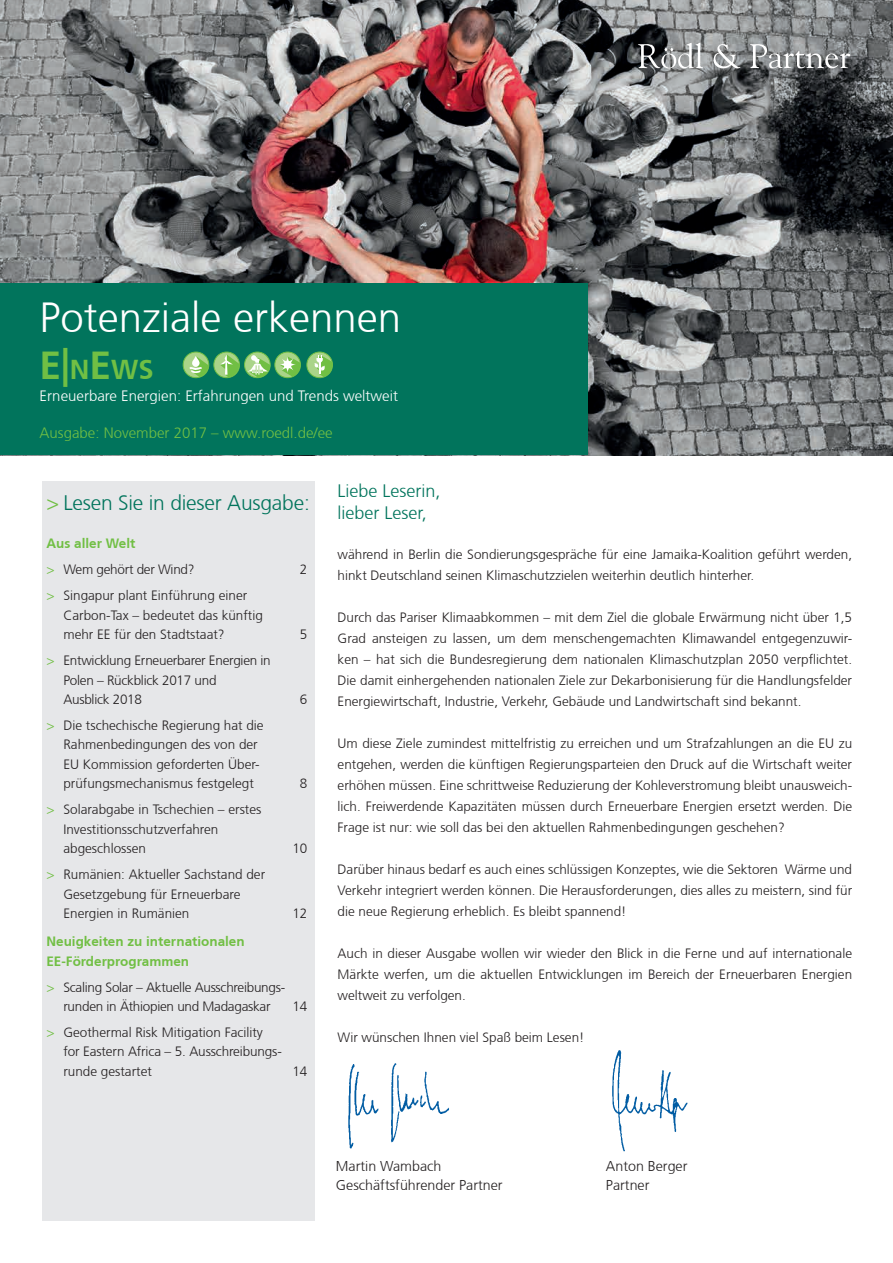
<style>
.page{position:relative;width:893px;height:1263px;background:#fff}
.page>*{position:absolute;margin:0;border:0;box-sizing:border-box;transform-origin:0 0}
.t1{font:300 42px "Frutiger CE";color:#fff}
.t2{font:700 39px "Frutiger CE";color:#71bf44}
.t3{font:300 21px "Frutiger CE";letter-spacing:-.01em;color:#01745c}
.t4{font:300 18px/21.6px "Frutiger CE";color:#01745c}
.t5{font:300 15px "Frutiger CE";color:#fff}
.t6{font:300 15px "Frutiger CE";color:#71bf44}
.t7{font:300 14.25px "Frutiger CE";color:#231f20}
.t8{font:300 13.5px/21px "Frutiger CE";color:#231f20}
.t9{font:300 13.5px/19.5px "Frutiger CE";letter-spacing:-.02em;color:#231f20}
.t10{font:700 13.5px/19.5px "Frutiger CE";color:#71bf44}
.s1{font-size:27.3px}
.s2{color:#71bf44}
.s3{font-weight:700;color:#71bf44}
</style>
<div class="page">
<img style="left:348px;top:1063px;width:101px;height:86px">
<img style="left:0;top:0;width:893px;height:455px">
<div style="left:42px;top:481px;width:272px;height:739px;background:#e6e7e9"></div>
<svg style="left:638px;top:43px;width:65px;height:25px"></svg>
<svg style="left:714px;top:44px;width:26px;height:24px"></svg>
<svg style="left:750px;top:44px;width:100px;height:24px"></svg>
<div style="left:0;top:283px;width:588px;height:172px;background:#01745c"></div>
<img style="left:612px;top:1050px;width:76px;height:102px">
<svg style="left:245px;top:352px;width:25px;height:26px"></svg>
<div style="left:244px;top:352px;width:26px;height:26px;border:1px solid #71bf44;border-radius:50%"></div>
<div style="left:214px;top:352px;width:25px;height:26px;background:#aad489;border-radius:50%"></div>
<div style="left:214px;top:352px;width:26px;height:26px;border:1px solid #71bf44;border-radius:50%"></div>
<svg style="left:183px;top:352px;width:26px;height:26px"></svg>
<div style="left:183px;top:352px;width:26px;height:26px;border:1px solid #71bf44;border-radius:50%"></div>
<svg style="left:275px;top:352px;width:25px;height:26px"></svg>
<div style="left:275px;top:352px;width:26px;height:26px;border:1px solid #71bf44;border-radius:50%"></div>
<div style="left:307px;top:352px;width:25px;height:26px;background:#aad489;border-radius:50%"></div>
<div style="left:307px;top:352px;width:26px;height:26px;border:1px solid #71bf44;border-radius:50%"></div>
<svg style="left:189px;top:356px;width:20px;height:21px"></svg>
<svg style="left:220px;top:354px;width:20px;height:23px"></svg>
<svg style="left:279px;top:356px;width:22px;height:21px"></svg>
<svg style="left:314px;top:356px;width:19px;height:21px"></svg>
<svg style="left:247px;top:355px;width:23px;height:23px"></svg>
<h1 class="t1" style="left:40px;top:293px;width:363px">Potenziale erkennen</h1>
<h2 class="t2" style="left:40px;top:342px;width:116px">E|<span class="s1">N</span>E<span class="s1">WS</span></h2>
<p class="t5" style="left:40px;top:387px;width:360px">Erneuerbare Energien: Erfahrungen und Trends weltweit</p>
<p class="t6" style="left:40px;top:424px;width:295px">Ausgabe: November 2017 – www.roedl.de/ee</p>
<h3 class="t3" style="left:46px;top:490px;width:265px"><span class="s2">&gt;</span> Lesen Sie in dieser Ausgabe:</h3>
<p class="t9" style="left:46px;top:531px;width:150px;line-height:26px"><span class="s3">Aus aller Welt<br></span><span class="s2">&gt;</span> Wem gehört der Wind?</p>
<p class="t8" style="left:300px;top:559px;width:9px">2</p>
<p class="t8" style="left:63px;top:586px;width:201px;line-height:19.5px;text-indent:-17px"><span class="s2">&gt;</span> Singapur plant Einführung einer<br>Carbon-Tax – bedeutet das künftig mehr EE für den Stadtstaat?</p>
<p class="t9" style="left:63px;top:650px;width:209px;text-indent:-17px"><span class="s2">&gt;</span> Entwicklung Erneuerbarer Energien in<br>Polen – Rückblick 2017 und<br>Ausblick 2018</p>
<p class="t8" style="left:63px;top:715px;width:202px;line-height:19.5px;text-indent:-17px"><span class="s2">&gt;</span> Die tschechische Regierung hat die Rahmenbedingungen des von der EU Kommission geforderten Über&shy;prüfungsmechanismus festgelegt</p>
<p class="t8" style="left:63px;top:800px;width:200px;line-height:19.5px;text-indent:-17px"><span class="s2">&gt;</span> Solarabgabe in Tschechien – erstes<br>Investitionsschutzverfahren abgeschlossen</p>
<p class="t8" style="left:63px;top:864px;width:203px;line-height:19.5px;text-indent:-17px"><span class="s2">&gt;</span> Rumänien: Aktueller Sachstand der<br>Gesetzgebung für Erneuerbare<br>Energien in Rumänien</p>
<p class="t10" style="left:46px;top:931px;width:200px">Neuigkeiten zu internationalen<br>EE-Förderprogrammen</p>
<p class="t9" style="left:46px;top:977px;width:240px;text-align:center"><span class="s2">&gt;</span> Scaling Solar – Aktuelle Ausschreibungs&shy;runden in Äthiopien und Madagaskar</p>
<p class="t8" style="left:63px;top:1022px;width:220px;line-height:19.5px;text-indent:-17px"><span class="s2">&gt;</span> Geothermal Risk Mitigation Facility for Eastern Africa – 5. Ausschreibungs&shy;runde gestartet</p>
<p class="t8" style="left:300px;top:624px;width:9px">5</p>
<p class="t8" style="left:300px;top:689px;width:9px">6</p>
<p class="t8" style="left:300px;top:773px;width:9px">8</p>
<p class="t8" style="left:292px;top:838px;width:17px">10</p>
<p class="t8" style="left:292px;top:903px;width:17px">12</p>
<p class="t8" style="left:292px;top:996px;width:17px">14</p>
<p class="t8" style="left:292px;top:1060px;width:17px">14</p>
<h3 class="t4" style="left:338px;top:480px;width:104px">Liebe Leserin, lieber Leser,</h3>
<p class="t8" style="left:338px;top:544px;width:516px">während in Berlin die Sondierungsgespräche für eine Jamaika-Koalition geführt werden, hinkt Deutschland seinen Klimaschutzzielen weiterhin deutlich hinterher.</p>
<p class="t8" style="left:338px;top:607px;width:516px;text-align:justify">Durch das Pariser Klimaabkommen – mit dem Ziel die globale Erwärmung nicht über 1,5<br>Grad ansteigen zu lassen, um dem menschengemachten Klimawandel entgegenzuwir&shy;ken – hat sich die Bundesregierung dem nationalen Klimaschutzplan 2050 verpflichtet.<br>Die damit einhergehenden nationalen Ziele zur Dekarbonisierung für die Handlungsfelder Energiewirtschaft, Industrie, Verkehr, Gebäude und Landwirtschaft sind bekannt.</p>
<p class="t8" style="left:338px;top:733px;width:516px;text-align:justify">Um diese Ziele zumindest mittelfristig zu erreichen und um Strafzahlungen an die EU zu entgehen, werden die künftigen Regierungsparteien den Druck auf die Wirtschaft weiter erhöhen müssen. Eine schrittweise Reduzierung der Kohleverstromung bleibt unausweich&shy;lich. Freiwerdende Kapazitäten müssen durch Erneuerbare Energien ersetzt werden. Die Frage ist nur: wie soll das bei den aktuellen Rahmenbedingungen geschehen?</p>
<p class="t8" style="left:338px;top:859px;width:516px;text-align:justify">Darüber hinaus bedarf es auch eines schlüssigen Konzeptes, wie die Sektoren Wärme und Verkehr integriert werden können. Die Herausforderungen, dies alles zu meistern, sind für die neue Regierung erheblich. Es bleibt spannend!</p>
<p class="t8" style="left:338px;top:943px;width:516px;text-align:justify">Auch in dieser Ausgabe wollen wir wieder den Blick in die Ferne und auf internationale Märkte werfen, um die aktuellen Entwicklungen im Bereich der Erneuerbaren Energien weltweit zu verfolgen.</p>
<p class="t8" style="left:338px;top:1027px;width:248px">Wir wünschen Ihnen viel Spaß beim Lesen!</p>
<p class="t7" style="left:336px;top:1157px;width:107px">Martin Wambach</p>
<p class="t7" style="left:606px;top:1157px;width:83px">Anton Berger</p>
<p class="t7" style="left:336px;top:1177px;width:168px">Geschäftsführender Partner</p>
<p class="t7" style="left:606px;top:1177px;width:45px">Partner</p>
</div>
